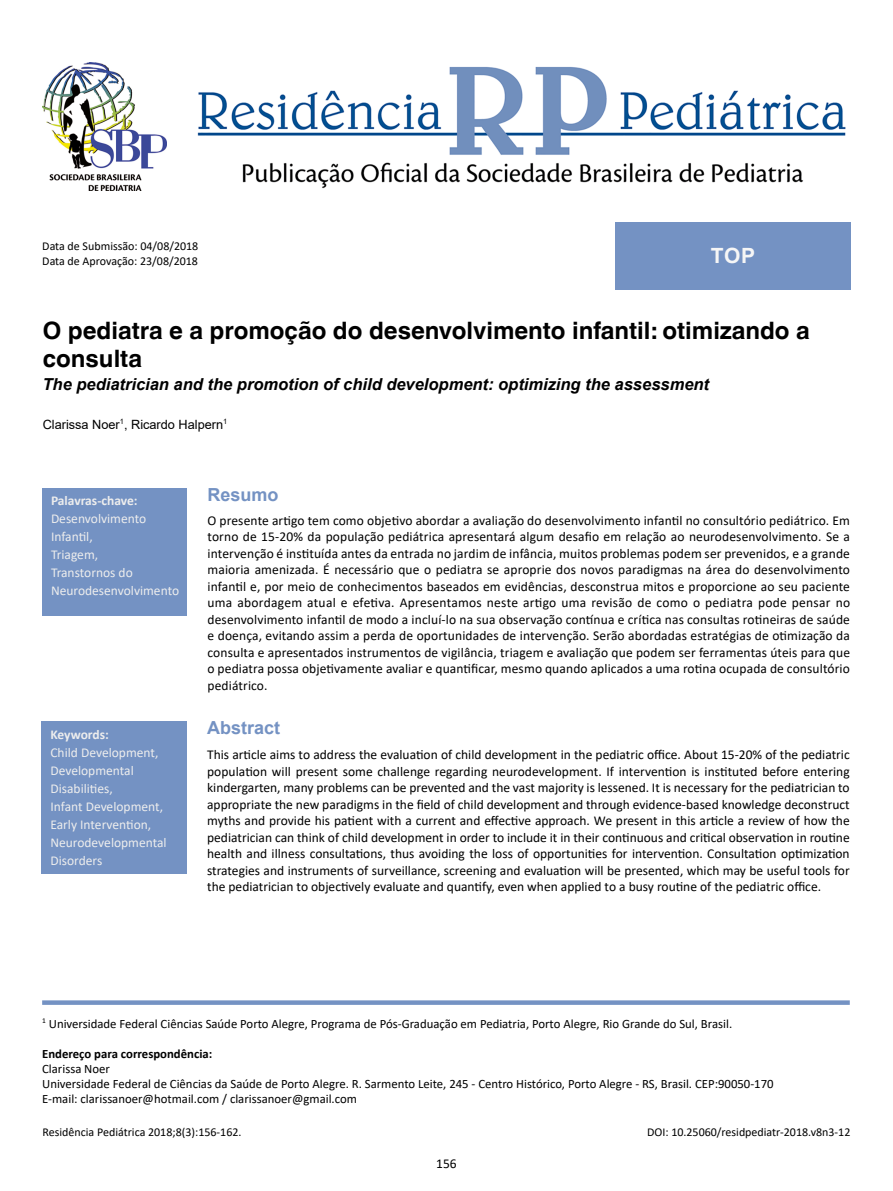
<style>
.page{position:relative;width:893px;height:1191px;background:#fff}
.page>*{position:absolute;margin:0;border:0;box-sizing:border-box;transform-origin:0 0}
.t1{font:700 24px/28.8px "Helvetica World";color:#000}
.t2{font:700 21px "Arial";color:#f6f6f6}
.t3{font:700 18px "Arial";color:#7492c3}
.t4{font:italic 700 16.5px "Arial";color:#000}
.t5{font:13.5px/16.5px "Calibri";color:#000;text-align:justify}
.t6{font:13.5px/18px "Calibri";color:#ededed}
.t7{font:700 13.5px "Calibri";letter-spacing:-.005em;color:#ededed}
.t8{font:12.75px/15px "Calibri";color:#000}
.t9{font:12.75px "Arial";color:#000}
.t10{font:700 12.75px "Calibri";color:#000}
.t11{font:12px/15px "Calibri";color:#000}
</style>
<div class="page">
<svg style="left:42px;top:1000px;width:808px;height:4px;background:#809cc8"></svg>
<img style="left:197px;top:66px;width:649px;height:123px">
<img style="left:43px;top:62px;width:123px;height:128px">
<div style="left:43px;top:488px;width:144px;height:128px;background:#7492c3"></div>
<div style="left:42px;top:721px;width:145px;height:153px;background:#7492c3"></div>
<div style="left:615px;top:222px;width:235px;height:67px;background:#7492c3"></div>
<p class="t11" style="left:42px;top:238px;width:158px">Data de Submissão: 04/08/2018<br>Data de Aprovação: 23/08/2018</p>
<h2 class="t2" style="left:711px;top:241px;width:46px">TOP</h2>
<h1 class="t1" style="left:43px;top:316px;width:768px">O pediatra e a promoção do desenvolvimento infantil: otimizando a consulta</h1>
<p class="t4" style="left:43px;top:373px;width:668px">The pediatrician and the promotion of child development: optimizing the assessment</p>
<p class="t9" style="left:43px;top:415px;width:186px">Clarissa Noer<sup>1</sup>, Ricardo Halpern<sup>1</sup></p>
<p class="t7" style="left:51px;top:491px;width:88px">Palavras-chave:</p>
<p class="t6" style="left:51px;top:509px;width:130px">Desenvolvimento<br>Infantil,<br>Triagem,<br>Transtornos do<br>Neurodesenvolvimento</p>
<p class="t7" style="left:50px;top:724px;width:60px">Keywords:</p>
<p class="t6" style="left:50px;top:742px;width:118px">Child Development,<br>Developmental<br>Disabilities,<br>Infant Development,<br>Early Intervention,<br>Neurodevelopmental<br>Disorders</p>
<h3 class="t3" style="left:208px;top:482px;width:73px">Resumo</h3>
<p class="t5" style="left:208px;top:511px;width:644px">O presente artigo tem como objetivo abordar a avaliação do desenvolvimento infantil no consultório pediátrico. Em torno de 15-20% da população pediátrica apresentará algum desafio em relação ao neurodesenvolvimento. Se a intervenção é instituída antes da entrada no jardim de infância, muitos problemas podem ser prevenidos, e a grande maioria amenizada. É necessário que o pediatra se aproprie dos novos paradigmas na área do desenvolvimento infantil e, por meio de conhecimentos baseados em evidências, desconstrua mitos e proporcione ao seu paciente uma abordagem atual e efetiva. Apresentamos neste artigo uma revisão de como o pediatra pode pensar no desenvolvimento infantil de modo a incluí-lo na sua observação contínua e crítica nas consultas rotineiras de saúde e doença, evitando assim a perda de oportunidades de intervenção. Serão abordadas estratégias de otimização da consulta e apresentados instrumentos de vigilância, triagem e avaliação que podem ser ferramentas úteis para que o pediatra possa objetivamente avaliar e quantificar, mesmo quando aplicados a uma rotina ocupada de consultório pediátrico.</p>
<h3 class="t3" style="left:207px;top:715px;width:75px">Abstract</h3>
<p class="t5" style="left:207px;top:746px;width:644px">This article aims to address the evaluation of child development in the pediatric office. About 15-20% of the pediatric population will present some challenge regarding neurodevelopment. If intervention is instituted before entering kindergarten, many problems can be prevented and the vast majority is lessened. It is necessary for the pediatrician to appropriate the new paradigms in the field of child development and through evidence-based knowledge deconstruct myths and provide his patient with a current and effective approach. We present in this article a review of how the pediatrician can think of child development in order to include it in their continuous and critical observation in routine health and illness consultations, thus avoiding the loss of opportunities for intervention. Consultation optimization strategies and instruments of surveillance, screening and evaluation will be presented, which may be useful tools for the pediatrician to objectively evaluate and quantify, even when applied to a busy routine of the pediatric office.</p>
<p class="t8" style="left:42px;top:1015px;width:692px"><sup>1</sup> Universidade Federal Ciências Saúde Porto Alegre, Programa de Pós-Graduação em Pediatria, Porto Alegre, Rio Grande do Sul, Brasil.</p>
<p class="t10" style="left:42px;top:1044px;width:172px">Endereço para correspondência:</p>
<p class="t8" style="left:42px;top:1060px;width:733px">Clarissa Noer<br>Universidade Federal de Ciências da Saúde de Porto Alegre. R. Sarmento Leite, 245 - Centro Histórico, Porto Alegre - RS, Brasil. CEP:90050-170<br>E-mail: clarissanoer@hotmail.com / clarissanoer@gmail.com</p>
<p class="t11" style="left:43px;top:1124px;width:201px">Residência Pediátrica 2018;8(3):156-162.</p>
<p class="t5" style="left:436px;top:1154px;width:22px">156</p>
<p class="t11" style="left:647px;top:1124px;width:205px">DOI: 10.25060/residpediatr-2018.v8n3-12</p>
</div>
